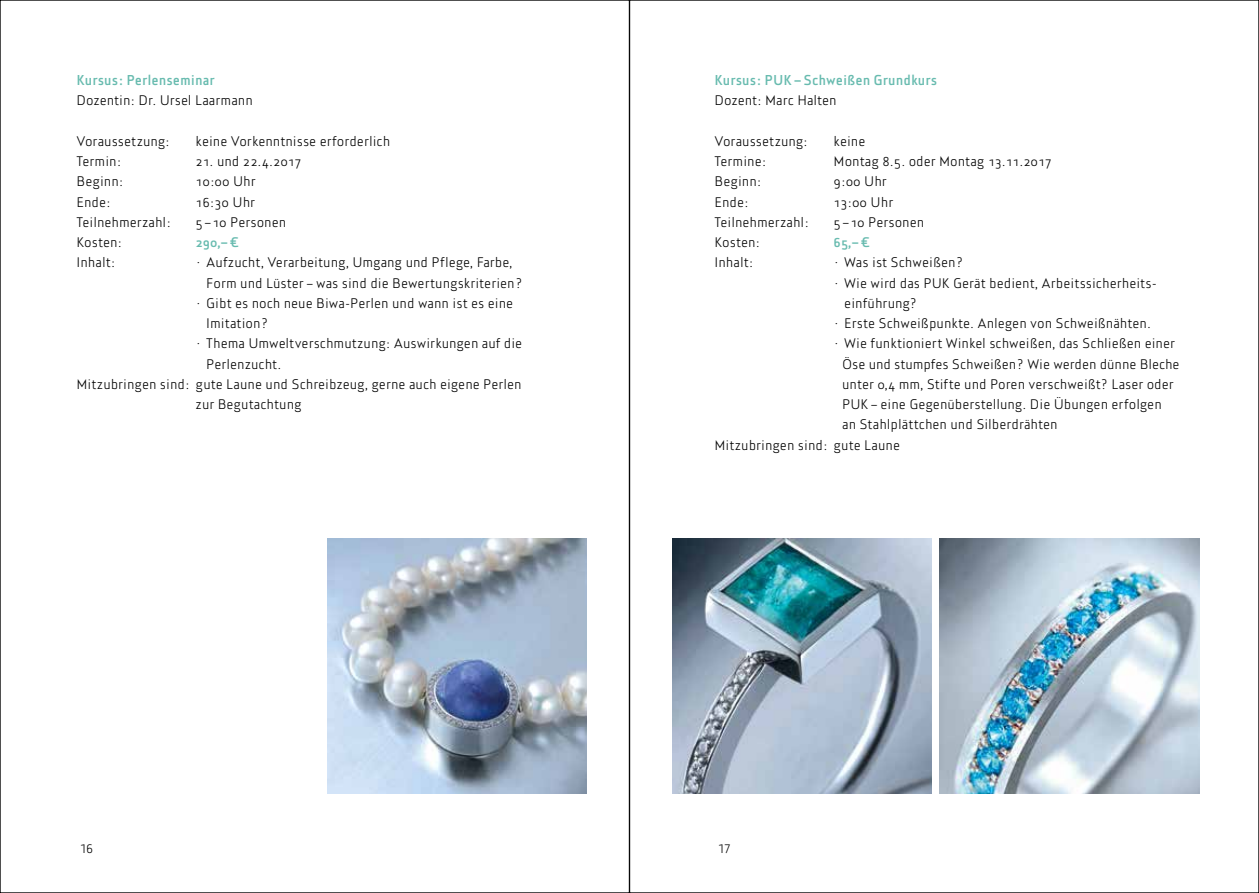
<style>
.page{position:relative;width:1259px;height:893px;background:#fff}
.page>*{position:absolute;margin:0;border:0;box-sizing:border-box;transform-origin:0 0}
.t1{font:700 15px "Casa Pro";color:#68bbaf}
.t2{font:300 14.55px "Casa Pro";color:#000}
.t3{font:700 14.55px "Casa Pro";color:#68bbaf}
.t4{font:300 13.05px "Casa Pro";color:#000}
</style>
<div class="page">
<img style="left:672px;top:539px;width:259px;height:255px">
<img style="left:940px;top:539px;width:259px;height:255px">
<img style="left:327px;top:539px;width:260px;height:255px">
<p class="t1" style="left:77px;top:71px;width:139px">Kursus: Perlenseminar</p>
<p class="t2" style="left:77px;top:92px;width:178px">Dozentin: Dr. Ursel Laarmann</p>
<p class="t2" style="left:77px;top:133px;width:95px">Voraussetzung:</p>
<p class="t2" style="left:196px;top:133px;width:196px">keine Vorkenntnisse erforderlich</p>
<p class="t2" style="left:77px;top:153px;width:46px">Termin:</p>
<p class="t2" style="left:196px;top:153px;width:107px">21. und 22.4.2017</p>
<p class="t2" style="left:77px;top:173px;width:48px">Beginn:</p>
<p class="t2" style="left:196px;top:173px;width:62px">10:00 Uhr</p>
<p class="t2" style="left:77px;top:194px;width:36px">Ende:</p>
<p class="t2" style="left:196px;top:194px;width:61px">16:30 Uhr</p>
<p class="t2" style="left:77px;top:214px;width:96px">Teilnehmerzahl:</p>
<p class="t2" style="left:196px;top:214px;width:92px">5 – 10 Personen</p>
<p class="t2" style="left:77px;top:234px;width:47px">Kosten:</p>
<p class="t3" style="left:196px;top:234px;width:45px">290,– €</p>
<p class="t2" style="left:77px;top:254px;width:40px">Inhalt:</p>
<p class="t2" style="left:196px;top:254px;width:318px">· Aufzucht, Verarbeitung, Umgang und Pflege, Farbe,</p>
<p class="t2" style="left:206px;top:275px;width:318px">Form und Lüster – was sind die Bewertungskriterien?</p>
<p class="t2" style="left:196px;top:295px;width:319px">· Gibt es noch neue Biwa-Perlen und wann ist es eine</p>
<p class="t2" style="left:206px;top:315px;width:64px">Imitation?</p>
<p class="t2" style="left:196px;top:335px;width:328px">· Thema Umweltverschmutzung: Auswirkungen auf die</p>
<p class="t2" style="left:206px;top:356px;width:77px">Perlenzucht.</p>
<p class="t2" style="left:77px;top:376px;width:447px">Mitzubringen sind: gute Laune und Schreibzeug, gerne auch eigene Perlen</p>
<p class="t2" style="left:196px;top:396px;width:108px">zur Begutachtung</p>
<p class="t1" style="left:714px;top:71px;width:224px">Kursus: PUK – Schweißen Grundkurs</p>
<p class="t2" style="left:714px;top:92px;width:124px">Dozent: Marc Halten</p>
<p class="t2" style="left:714px;top:133px;width:95px">Voraussetzung:</p>
<p class="t2" style="left:833px;top:133px;width:33px">keine</p>
<p class="t2" style="left:714px;top:153px;width:53px">Termine:</p>
<p class="t2" style="left:833px;top:153px;width:219px">Montag 8.5. oder Montag 13.11.2017</p>
<p class="t2" style="left:714px;top:173px;width:48px">Beginn:</p>
<p class="t2" style="left:833px;top:173px;width:55px">9:00 Uhr</p>
<p class="t2" style="left:714px;top:194px;width:36px">Ende:</p>
<p class="t2" style="left:833px;top:194px;width:61px">13:00 Uhr</p>
<p class="t2" style="left:714px;top:214px;width:96px">Teilnehmerzahl:</p>
<p class="t2" style="left:833px;top:214px;width:92px">5 – 10 Personen</p>
<p class="t2" style="left:714px;top:234px;width:47px">Kosten:</p>
<p class="t3" style="left:833px;top:234px;width:38px">65,– €</p>
<p class="t2" style="left:714px;top:254px;width:40px">Inhalt:</p>
<p class="t2" style="left:833px;top:254px;width:131px">· Was ist Schweißen?</p>
<p class="t2" style="left:833px;top:275px;width:325px">· Wie wird das PUK Gerät bedient, Arbeitssicherheits-</p>
<p class="t2" style="left:844px;top:295px;width:74px">einführung?</p>
<p class="t2" style="left:833px;top:315px;width:319px">· Erste Schweißpunkte. Anlegen von Schweißnähten.</p>
<p class="t2" style="left:833px;top:335px;width:343px">· Wie funktioniert Winkel schweißen, das Schließen einer</p>
<p class="t2" style="left:842px;top:356px;width:339px">Öse und stumpfes Schweißen? Wie werden dünne Bleche</p>
<p class="t2" style="left:842px;top:376px;width:333px">unter 0,4 mm, Stifte und Poren verschweißt? Laser oder</p>
<p class="t2" style="left:842px;top:396px;width:321px">PUK – eine Gegenüberstellung. Die Übungen erfolgen</p>
<p class="t2" style="left:842px;top:416px;width:217px">an Stahlplättchen und Silberdrähten</p>
<p class="t2" style="left:714px;top:437px;width:187px">Mitzubringen sind: gute Laune</p>
<p class="t4" style="left:80px;top:841px;width:15px">16</p>
<p class="t4" style="left:718px;top:841px;width:14px">17</p>
</div>
